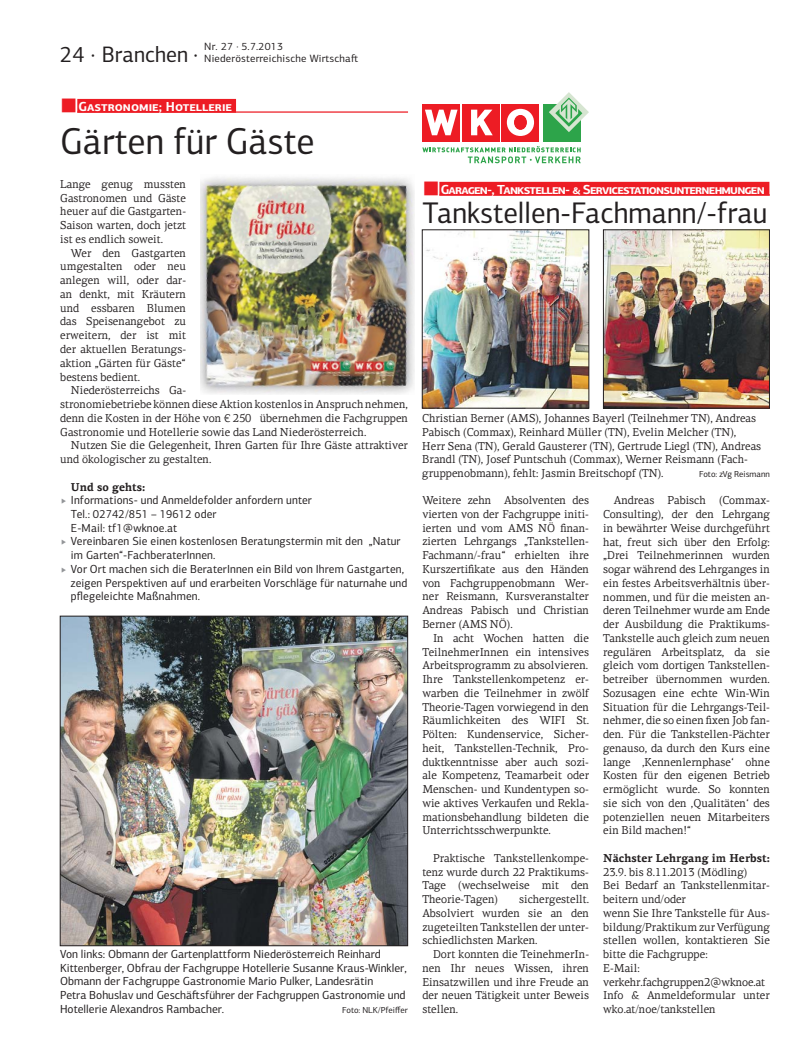
<style>
.page{position:relative;width:798px;height:1063px;background:#fff}
.page>*{position:absolute;margin:0;border:0;box-sizing:border-box;transform-origin:0 0}
.t1{font:37.5px "PF Centro Sans Pro";color:#231f20;scale:.96 1}
.t2{font:30px "PF Centro Sans Pro";color:#231f20;scale:.96 1}
.t3{font:22.5px "PF Centro Sans Pro";color:#231f20;scale:.96 1}
.t4{font:700 13.12px "PF Centro Sans Pro";letter-spacing:-.06em;color:#fff}
.t5{font:700 13.12px "PF Centro Sans Pro";color:#fff}
.t6{font:11.75px/13.8px "PF Centro Sans Pro";color:#231f20;scale:.96 1}
.t7{font:11.75px/13.8px "PF Centro Sans Pro";color:#231f20}
.t8{font:11.5px/13.8px "PF Centro Serif Pro";color:#231f20;text-align:justify;scale:.96 1}
.t9{font:700 11.5px "PF Centro Serif Pro";color:#231f20;scale:.96 1}
.t10{font:10.62px/12.5px "PF Centro Sans Pro";letter-spacing:.02em;color:#231f20}
.t11{font:8.75px "PF Centro Sans Pro";color:#231f20}
</style>
<div class="page">
<div style="left:77px;top:99px;width:159px;height:14px;background:#ed1c24"></div>
<hr style="left:77px;top:111px;width:331px;height:2px;background:#ed1c24">
<img style="left:62px;top:618px;width:343px;height:326px">
<div style="left:60px;top:616px;width:347px;height:330px;border:1px solid #231f20"></div>
<img style="left:200px;top:177px;width:215px;height:217px">
<div style="left:501px;top:104px;width:38px;height:38px;background:#ed1c24"></div>
<div style="left:462px;top:104px;width:37px;height:38px;background:#ed1c24"></div>
<svg style="left:471px;top:110px;width:21px;height:25px"></svg>
<div style="left:422px;top:104px;width:38px;height:38px;background:#ed1c24"></div>
<svg style="left:425px;top:110px;width:32px;height:25px"></svg>
<div style="left:543px;top:104px;width:37px;height:38px;background:#2da44a"></div>
<svg style="left:506px;top:109px;width:28px;height:27px"></svg>
<div style="left:514px;top:115px;width:12px;height:14px;background:#ed1c24;border-radius:50%"></div>
<div style="left:514px;top:115px;width:12px;height:15px;border:1px solid #ed1c24;border-radius:50%"></div>
<svg style="left:549px;top:92px;width:39px;height:40px"></svg>
<svg style="left:422px;top:146px;width:158px;height:17px"></svg>
<div style="left:439px;top:182px;width:330px;height:14px;background:#ed1c24"></div>
<img style="left:605px;top:232px;width:162px;height:174px">
<div style="left:603px;top:230px;width:166px;height:178px;border:1px solid #231f20"></div>
<img style="left:424px;top:232px;width:163px;height:174px">
<div style="left:422px;top:230px;width:167px;height:178px;border:1px solid #231f20"></div>
<h3 class="t3" style="left:60px;top:46px;width:145px">24 · Branchen ·</h3>
<p class="t10" style="left:204px;top:41px;width:155px">Nr. 27 · 5.7.2013<br>Niederösterreichische Wirtscha-</p>
<p class="t5" style="left:79px;top:102px;width:155px">Gastronomie; Hotellerie</p>
<h1 class="t1" style="left:60px;top:127px;width:266px">Gärten für Gäste</h1>
<p class="t8" style="left:60px;top:178px;width:132px">Lange genug mussten Gastronomen und Gäste heuer auf die Gastgarten-Saison warten, doch jetzt ist es endlich soweit.</p>
<p class="t8" style="left:60px;top:247px;width:132px;text-indent:11px">Wer den Gastgarten umgestalten oder neu anlegen will, oder dar&shy;an denkt, mit Kräutern und essbaren Blumen das Speisenangebot zu erweitern, der ist mit der aktuellen Beratungs&shy;aktion „Gärten für Gäste“ bestens bedient.</p>
<p class="t8" style="left:60px;top:385px;width:363px;text-align:left;text-indent:11px">Niederösterreichs Ga-<br>stronomiebetriebe können diese Aktion kostenlos in Anspruch nehmen, denn die Kosten in der Höhe von € 250 übernehmen die Fachgruppen Gastronomie und Hotellerie sowie das Land Niederösterreich.</p>
<p class="t8" style="left:60px;top:440px;width:363px;text-indent:11px">Nutzen Sie die Gelegenheit, Ihren Garten für Ihre Gäste attraktiver und ökologischer zu gestalten.</p>
<p class="t9" style="left:71px;top:482px;width:79px">Und so gehts:</p>
<p class="t6" style="left:71px;top:495px;width:352px">Informations- und Anmeldefolder anfordern unter<br>Tel.: 02742/851 – 19612 oder<br>E-Mail: tf1@wknoe.at<br>Vereinbaren Sie einen kostenlosen Beratungstermin mit den „Natur im Garten“-FachberaterInnen.<br>Vor Ort machen sich die BeraterInnen ein Bild von Ihrem Gastgarten, zeigen Perspektiven auf und erarbeiten Vorschläge für naturnahe und pflegeleichte Maßnahmen.</p>
<p class="t7" style="left:60px;top:948px;width:348px">Von links: Obmann der Gartenplattform Niederösterreich Reinhard Kittenberger, Obfrau der Fachgruppe Hotellerie Susanne Kraus-Winkler, Obmann der Fachgruppe Gastronomie Mario Pulker, Landesrätin<br>Petra Bohuslav und Geschä-sführer der Fachgruppen Gastronomie und Hotellerie Alexandros Rambacher.</p>
<p class="t11" style="left:342px;top:1007px;width:67px">Foto: NLK/Pfeiffer</p>
<p class="t4" style="left:440px;top:184px;width:325px">Garagen-, Tankstellen- &amp; Servicestationsunternehmungen</p>
<h2 class="t2" style="left:422px;top:202px;width:361px">Tankstellen-Fachmann/-frau</h2>
<p class="t8" style="left:422px;top:412px;width:354px;text-align:left">Christian Berner (AMS), Johannes Bayerl (Teilnehmer TN), Andreas Pabisch (Commax), Reinhard Müller (TN), Evelin Melcher (TN), Herr Sena (TN), Gerald Gausterer (TN), Gertrude Liegl (TN), Andreas Brandl (TN), Josef Puntschuh (Commax), Werner Reismann (Fach&shy;gruppenobmann), fehlt: Jasmin Breitschopf (TN).</p>
<p class="t11" style="left:699px;top:470px;width:72px">Foto: zVg Reismann</p>
<p class="t8" style="left:422px;top:495px;width:175px">Weitere zehn Absolventen des vierten von der Fachgruppe initi&shy;ierten und vom AMS NÖ finan&shy;zierten Lehrgangs „Tankstellen-Fachmann/-frau“ erhielten ihre Kurszertifikate aus den Händen von Fachgruppenobmann Wer&shy;ner Reismann, Kursveranstalter Andreas Pabisch und Christian Berner (AMS NÖ).</p>
<p class="t8" style="left:422px;top:632px;width:175px;text-indent:11px">In acht Wochen hatten die TeilnehmerInnen ein intensives Arbeitsprogramm zu absolvieren.<br>Ihre Tankstellenkompetenz er&shy;warben die Teilnehmer in zwölf Theorie-Tagen vorwiegend in den Räumlichkeiten des WIFI St.<br>Pölten: Kundenservice, Sicher&shy;heit, Tankstellen-Technik, Pro&shy;duktkenntnisse aber auch sozi&shy;ale Kompetenz, Teamarbeit oder Menschen- und Kundentypen so&shy;wie aktives Verkaufen und Rekla&shy;mationsbehandlung bildeten die Unterrichtsschwerpunkte.</p>
<p class="t8" style="left:422px;top:852px;width:175px;text-indent:11px">Praktische Tankstellenkompe&shy;tenz wurde durch 22 Praktikums-Tage (wechselweise mit den Theorie-Tagen)</p>
<p class="t8" style="left:422px;top:894px;width:175px;text-indent:97px">sichergestellt.<br>Absolviert wurden sie an den zugeteilten Tankstellen der unter&shy;schiedlichsten Marken.</p>
<p class="t8" style="left:422px;top:949px;width:175px;text-indent:11px">Dort konnten die TeinehmerIn&shy;nen Ihr neues Wissen, ihren Einsatzwillen und ihre Freude an der neuen Tätigkeit unter Beweis stellen.</p>
<p class="t8" style="left:603px;top:495px;width:175px;text-indent:11px">Andreas Pabisch (Commax-Consulting), der den Lehrgang in bewährter Weise durchgeführt hat, freut sich über den Erfolg: „Drei Teilnehmerinnen wurden sogar während des Lehrganges in ein festes Arbeitsverhältnis über&shy;nommen, und für die meisten an&shy;deren Teilnehmer wurde am Ende der Ausbildung die Praktikums-Tankstelle auch gleich zum neuen regulären Arbeitsplatz, da sie gleich vom dortigen Tankstellen&shy;betreiber übernommen wurden.<br>Sozusagen eine echte Win-Win Situation für die Lehrgangs-Teil&shy;nehmer, die so einen fixen Job fan&shy;den. Für die Tankstellen-Pächter genauso, da durch den Kurs eine lange ‚Kennenlernphase‘ ohne Kosten für den eigenen Betrieb ermöglicht wurde. So konnten sie sich von den ‚Qualitäten‘ des potenziellen neuen Mitarbeiters ein Bild machen!“</p>
<p class="t9" style="left:603px;top:854px;width:175px">Nächster Lehrgang im Herbst:</p>
<p class="t8" style="left:603px;top:866px;width:175px;text-align:left">23.9. bis 8.11.2013 (Mödling)<br>Bei Bedarf an Tankstellenmitar&shy;beitern und/oder<br>wenn Sie Ihre Tankstelle für Aus&shy;bildung/Praktikum zur Verfügung stellen wollen, kontaktieren Sie bitte die Fachgruppe:<br>E-Mail: verkehr.fachgruppen2@wknoe.at<br>Info &amp; Anmeldeformular unter wko.at/noe/tankstellen</p>
</div>
